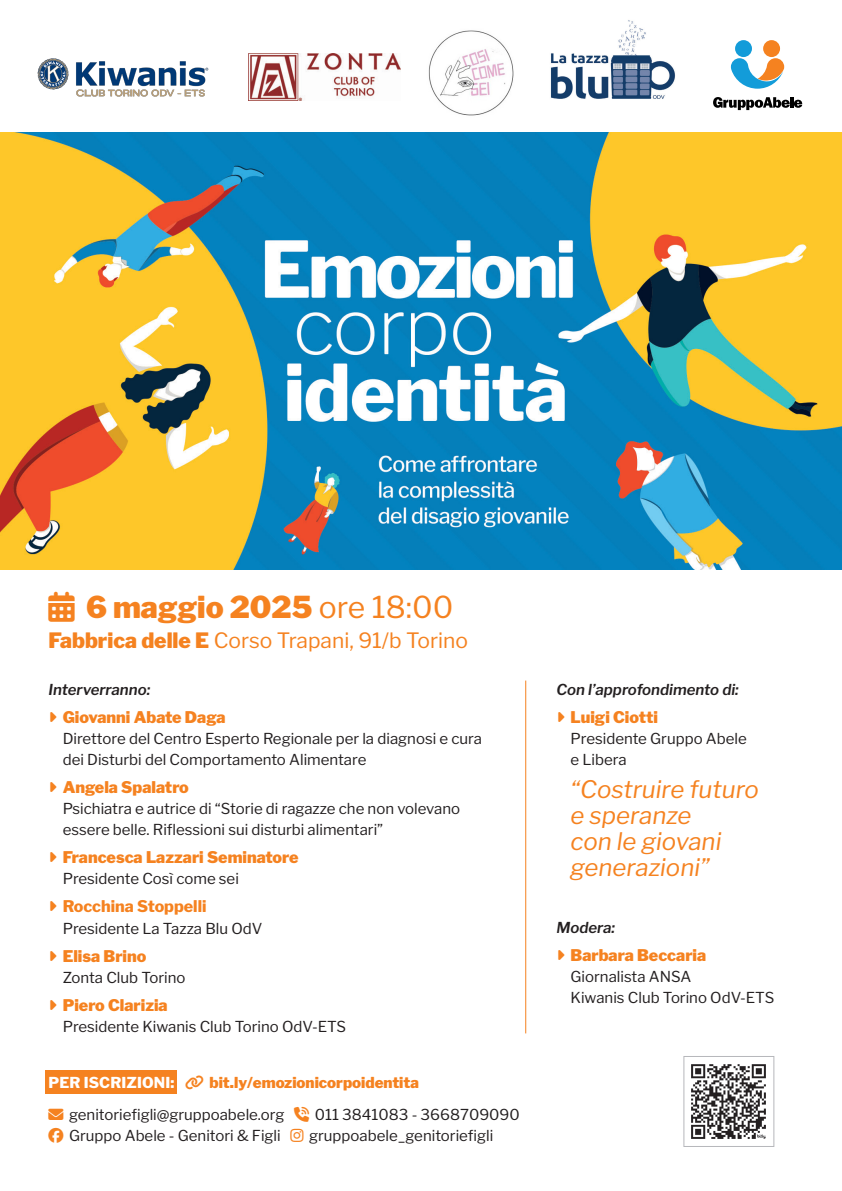
<style>
.page{position:relative;width:842px;height:1191px;background:#fff}
.page>*{position:absolute;margin:0;border:0;box-sizing:border-box;transform-origin:0 0}
.t1{font:900 30px "Libre Franklin";color:#f58220}
.t2{font:italic 24px/26px "Libre Franklin";color:#f58220}
.t3{font:21px "Libre Franklin";color:#f58220}
.t4{font:900 16px "Libre Franklin";color:#f58220}
.t5{font:800 16px "Libre Franklin";color:#f58220}
.t6{font:15px/21px "Libre Franklin";color:#231f20}
.t7{font:italic 600 15px "Libre Franklin";color:#231f20}
.t8{font:900 15px "Libre Franklin";color:#f58220}
.t9{font:800 15px "Libre Franklin";letter-spacing:.01em;color:#fff}
.s1{font-weight:400}
.s2{font-weight:900}
.s3{color:#f58220}
</style>
<div class="page">
<img style="left:0;top:132px;width:842px;height:437px">
<img style="left:550px;top:20px;width:125px;height:79px">
<div style="left:46px;top:1070px;width:131px;height:24px;background:#f58220"></div>
<img style="left:37px;top:58px;width:172px;height:39px">
<img style="left:428px;top:30px;width:86px;height:86px">
<img style="left:249px;top:53px;width:152px;height:48px">
<hr style="left:525px;top:680px;width:1px;height:353px;background:#f58220">
<svg style="left:713px;top:97px;width:89px;height:13px"></svg>
<div style="left:735px;top:40px;width:17px;height:17px;background:#139cd9;border-radius:50%"></div>
<div style="left:763px;top:40px;width:17px;height:17px;background:#f58220;border-radius:50%"></div>
<svg style="left:731px;top:58px;width:53px;height:31px"></svg>
<img style="left:691px;top:1064px;width:75px;height:75px">
<div style="left:684px;top:1056px;width:90px;height:90px;border:1px solid #b6b7bb"></div>
<p class="t1" style="left:86px;top:583px;width:369px">6 maggio 2025 <span class="s1">ore 18:00</span></p>
<p class="t3" style="left:49px;top:624px;width:421px"><span class="s2">Fabbrica delle E</span> Corso Trapani, 91/b Torino</p>
<p class="t7" style="left:49px;top:678px;width:103px">Interverranno:</p>
<p class="t4" style="left:49px;top:704px;width:179px">★ Giovanni Abate Daga</p>
<p class="t6" style="left:63px;top:727px;width:421px">Direttore del Centro Esperto Regionale per la diagnosi e cura dei Disturbi del Comportamento Alimentare</p>
<p class="t4" style="left:49px;top:774px;width:142px">★ Angela Spalatro</p>
<p class="t6" style="left:63px;top:797px;width:399px">Psichiatra e autrice di “Storie di ragazze che non volevano essere belle. Riflessioni sui disturbi alimentari”</p>
<p class="t4" style="left:49px;top:844px;width:252px">★ Francesca Lazzari Seminatore</p>
<p class="t6" style="left:63px;top:867px;width:178px">Presidente Così come sei</p>
<p class="t5" style="left:49px;top:894px;width:159px">★ Rocchina Stoppelli</p>
<p class="t6" style="left:63px;top:916px;width:201px">Presidente La Tazza Blu OdV</p>
<p class="t4" style="left:49px;top:943px;width:99px">★ Elisa Brino</p>
<p class="t6" style="left:63px;top:965px;width:124px">Zonta Club Torino</p>
<p class="t4" style="left:49px;top:992px;width:121px">★ Piero Clarizia</p>
<p class="t6" style="left:63px;top:1014px;width:285px">Presidente Kiwanis Club Torino OdV-ETS</p>
<p class="t9" style="left:49px;top:1070px;width:127px">PER ISCRIZIONI:</p>
<p class="t8" style="left:209px;top:1071px;width:211px">bit.ly/emozionicorpoidentita</p>
<p class="t6" style="left:49px;top:1102px;width:473px"><span class="s3">✉</span> genitoriefigli@gruppoabele.org <span class="s3">★</span> 011 3841083 - 3668709090</p>
<p class="t6" style="left:69px;top:1123px;width:213px">Gruppo Abele - Genitori &amp; Figli</p>
<p class="t6" style="left:309px;top:1123px;width:186px">gruppoabele_genitoriefigli</p>
<p class="t7" style="left:556px;top:678px;width:184px">Con l’approfondimento di:</p>
<p class="t4" style="left:556px;top:704px;width:103px">★ Luigi Ciotti</p>
<p class="t6" style="left:570px;top:727px;width:178px">Presidente Gruppo Abele e Libera</p>
<p class="t2" style="left:570px;top:774px;width:190px">“Costruire futuro e speranze<br>con le giovani generazioni”</p>
<p class="t7" style="left:556px;top:915px;width:60px">Modera:</p>
<p class="t4" style="left:556px;top:942px;width:151px">★ Barbara Beccaria</p>
<p class="t6" style="left:570px;top:964px;width:205px">Giornalista ANSA<br>Kiwanis Club Torino OdV-ETS</p>
</div>
